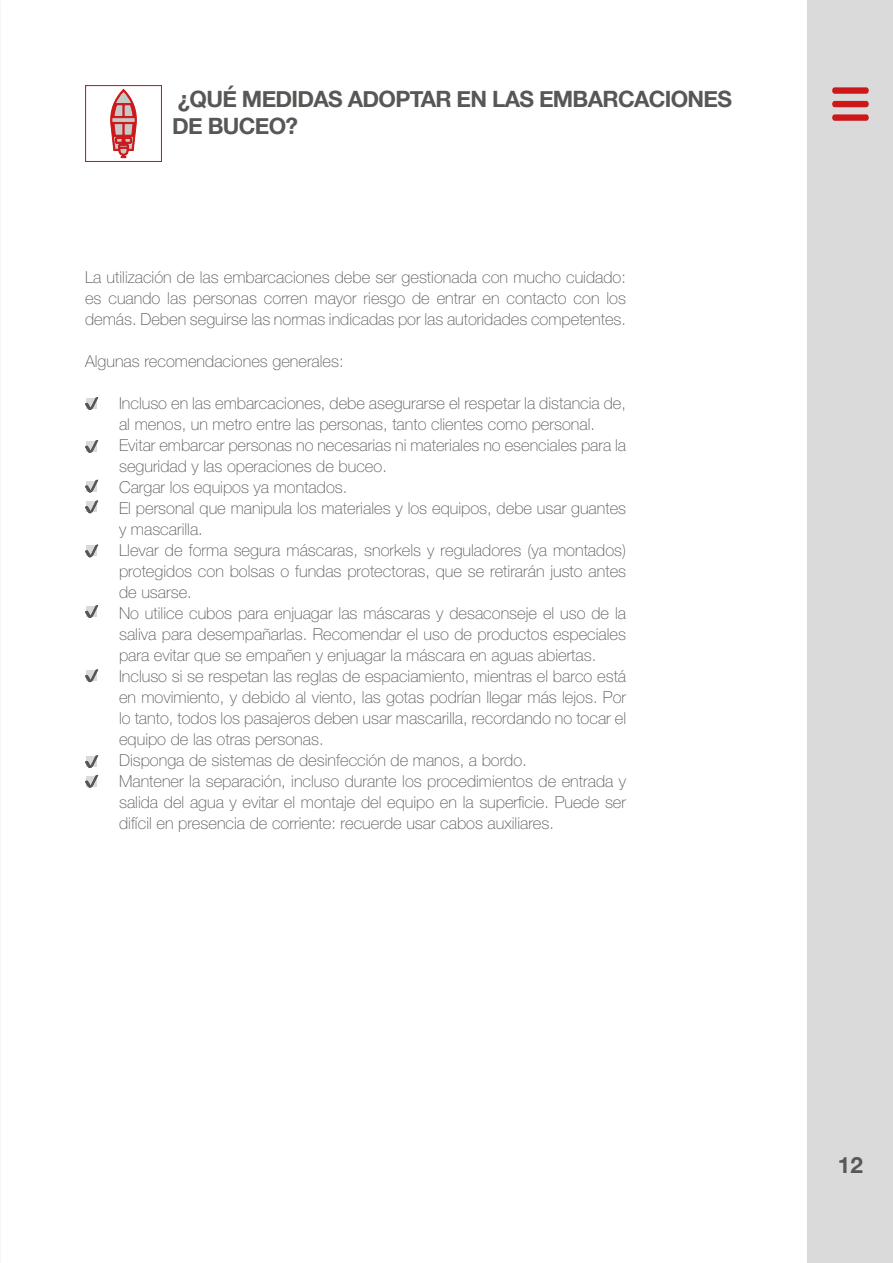
<style>
.page{position:relative;width:893px;height:1263px;background:#fff}
.page>*{position:absolute;margin:0;border:0;box-sizing:border-box;transform-origin:0 0}
.t1{font:700 22.5px/27px "Helvetica Neue";letter-spacing:-.03em;color:#575756}
.t2{font:700 22.5px "Helvetica Neue LT";color:#575756}
.t3{font:100 16.5px/21px "Helvetica Neue LT";color:#575756;text-align:justify}
</style>
<div class="page">
<div style="left:808px;top:0;width:85px;height:1263px;background:#dadada"></div>
<div style="left:85px;top:85px;width:77px;height:77px;border:1px solid #cd1719"></div>
<svg style="left:110px;top:89px;width:27px;height:69px"></svg>
<svg style="left:85px;top:544px;width:13px;height:14px"></svg>
<svg style="left:85px;top:397px;width:13px;height:13px"></svg>
<svg style="left:85px;top:605px;width:13px;height:13px"></svg>
<svg style="left:85px;top:669px;width:13px;height:14px"></svg>
<svg style="left:85px;top:755px;width:13px;height:13px"></svg>
<svg style="left:85px;top:775px;width:13px;height:13px"></svg>
<svg style="left:85px;top:440px;width:13px;height:13px"></svg>
<svg style="left:85px;top:479px;width:13px;height:14px"></svg>
<svg style="left:85px;top:500px;width:13px;height:14px"></svg>
<div style="left:832px;top:87px;width:37px;height:7px;background:#cd1719;border-radius:3px"></div>
<div style="left:832px;top:101px;width:37px;height:6px;background:#cd1719;border-radius:3px"></div>
<div style="left:832px;top:114px;width:37px;height:7px;background:#cd1719;border-radius:3px"></div>
<h1 class="t1" style="left:172px;top:86px;width:561px">¿QUÉ MEDIDAS ADOPTAR EN LAS EMBARCACIONES<br>DE BUCEO?</h1>
<p class="t3" style="left:85px;top:266px;width:543px">La utilización de las embarcaciones debe ser gestionada con mucho cuidado: es cuando las personas corren mayor riesgo de entrar en contacto con los demás. Deben seguirse las normas indicadas por las autoridades competentes.</p>
<p class="t3" style="left:85px;top:350px;width:260px">Algunas recomendaciones generales:</p>
<p class="t3" style="left:119px;top:392px;width:509px;text-align:left">Incluso en las embarcaciones, debe asegurarse el respetar la distancia de, al menos, un metro entre las personas, tanto clientes como personal.<br>Evitar embarcar personas no necesarias ni materiales no esenciales para la seguridad y las operaciones de buceo.<br>Cargar los equipos ya montados.<br>El personal que manipula los materiales y los equipos, debe usar guantes y mascarilla.<br>Llevar de forma segura máscaras, snorkels y reguladores (ya montados) protegidos con bolsas o fundas protectoras, que se retirarán justo antes de usarse.<br>No utilice cubos para enjuagar las máscaras y desaconseje el uso de la saliva para desempañarlas. Recomendar el uso de productos especiales para evitar que se empañen y enjuagar la máscara en aguas abiertas.<br>Incluso si se respetan las reglas de espaciamiento, mientras el barco está en movimiento, y debido al viento, las gotas podrían llegar más lejos. Por lo tanto, todos los pasajeros deben usar mascarilla, recordando no tocar el equipo de las otras personas.<br>Disponga de sistemas de desinfección de manos, a bordo.<br>Mantener la separación, incluso durante los procedimientos de entrada y salida del agua y evitar el montaje del equipo en la superficie. Puede ser difícil en presencia de corriente: recuerde usar cabos auxiliares.</p>
<h1 class="t2" style="left:838px;top:1151px;width:27px">12</h1>
</div>
